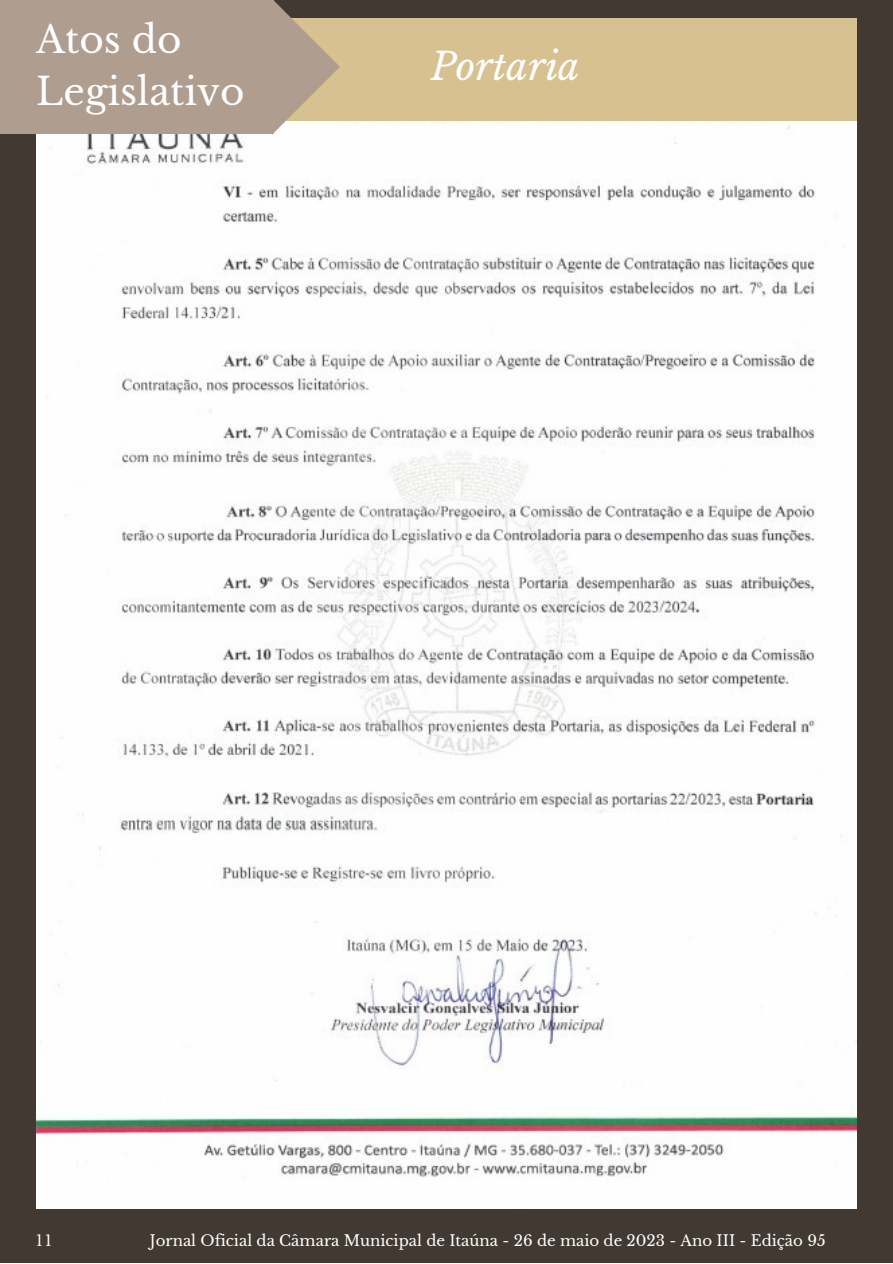
<style>
.page{position:relative;width:893px;height:1264px;background:#fff}
.page>*{position:absolute;margin:0;border:0;box-sizing:border-box;transform-origin:0 0}
.t1{font:37.5px/51.8px "Libre Baskerville";color:#fff}
.t2{font:italic 37.5px "Libre Baskerville";color:#fff}
.t3{font:15px "Libre Baskerville";color:#fff}
.t4{font:15px "Libre Baskerville";color:#fdfdfd}
</style>
<div class="page">
<div style="left:0;top:0;width:892px;height:1262px;background:#413932"></div>
<img style="left:36px;top:120px;width:820px;height:1088px">
<div style="left:0;top:0;width:273px;height:133px;background:#af9d90"></div>
<div style="left:273px;top:18px;width:583px;height:102px;background:#d7c190"></div>
<svg style="left:273px;top:0;width:67px;height:133px"></svg>
<p class="t1" style="left:36px;top:14px;width:210px">Atos do<br>Legislativo</p>
<p class="t2" style="left:431px;top:43px;width:150px">Portaria</p>
<p class="t4" style="left:36px;top:1231px;width:17px">11</p>
<p class="t3" style="left:150px;top:1230px;width:677px">Jornal Oficial da Câmara Municipal de Itaúna - 26 de maio de 2023 - Ano III - Edição 95</p>
</div>
